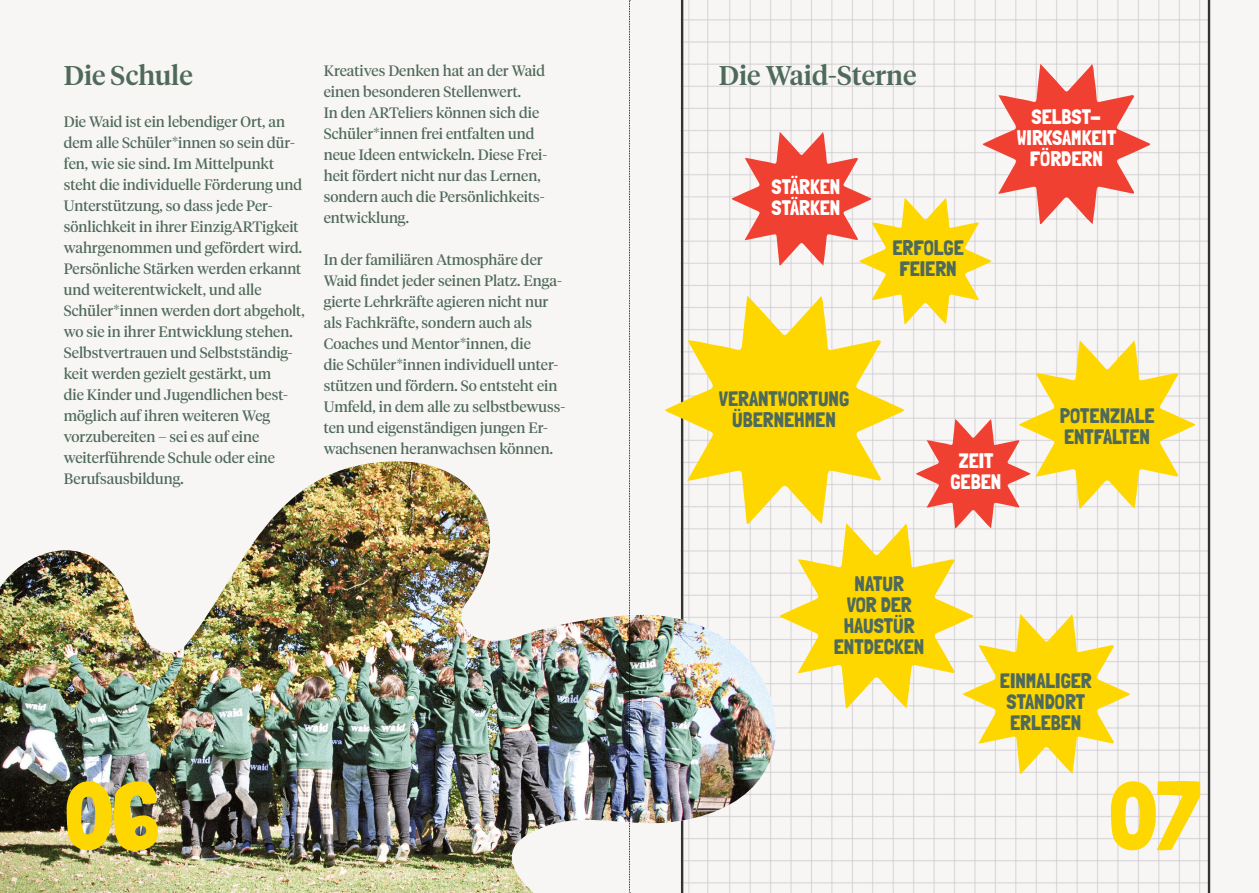
<style>
.page{position:relative;width:1259px;height:893px;background:#fff}
.page>*{position:absolute;margin:0;border:0;box-sizing:border-box;transform-origin:0 0}
.t1{font:97.5px "Londrina Solid";color:#ffd700}
.t2{font:500 27px "Tiempos Headline";color:#4f6a5b}
.t3{font:21px/21px "Londrina Solid";color:#4f6a5b;text-align:center}
.t4{font:21px/21px "Londrina Solid";color:#fff;text-align:center}
.t5{font:15px/21px "Tiempos Headline";color:#4f6a5b}
</style>
<div class="page">
<img style="left:630px;top:0;width:581px;height:893px">
<div style="left:0;top:0;width:629px;height:893px;background:#f8f6f5"></div>
<svg style="left:665px;top:296px;width:239px;height:163px;fill:#ffd700"></svg>
<svg style="left:731px;top:64px;width:419px;height:260px"></svg>
<img style="left:0;top:461px;width:827px;height:432px">
<svg style="left:779px;top:340px;width:416px;height:434px"></svg>
<svg style="left:629px;top:0;width:1px;height:893px"></svg>
<h2 class="t2" style="left:64px;top:57px;width:130px">Die Schule</h2>
<p class="t5" style="left:64px;top:110px;width:242px">Die Waid ist ein lebendiger Ort, an dem alle Schüler*innen so sein dür&shy;fen, wie sie sind. Im Mittelpunkt steht die individuelle Förderung und Unterstützung, so dass jede Per&shy;sönlichkeit in ihrer EinzigARTigkeit wahrgenommen und gefördert wird.<br>Persönliche Stärken werden erkannt und weiterentwickelt, und alle Schüler*innen werden dort abgeholt, wo sie in ihrer Entwicklung stehen.<br>Selbstvertrauen und Selbstständig&shy;keit werden gezielt gestärkt, um<br>die Kinder und Jugendlichen best&shy;möglich auf ihren weiteren Weg vorzubereiten – sei es auf eine weiterführende Schule oder eine Berufsausbildung.</p>
<p class="t5" style="left:324px;top:59px;width:225px">Kreatives Denken hat an der Waid einen besonderen Stellenwert.<br>In den ARTeliers können sich die<br>Schüler*innen frei entfalten und neue Ideen entwickeln. Diese Frei&shy;heit fördert nicht nur das Lernen, sondern auch die Persönlichkeits&shy;entwicklung.</p>
<p class="t5" style="left:324px;top:248px;width:243px">In der familiären Atmosphäre der Waid findet jeder seinen Platz. Enga&shy;gierte Lehrkräfte agieren nicht nur als Fachkräfte, sondern auch als Coaches und Mentor*innen, die<br>die Schüler*innen individuell unter&shy;stützen und fördern. So entsteht ein Umfeld, in dem alle zu selbstbewuss&shy;ten und eigenständigen jungen Er&shy;wachsenen heranwachsen können.</p>
<h1 class="t1" style="left:64px;top:759px;width:98px">06</h1>
<h2 class="t2" style="left:719px;top:57px;width:199px">Die Waid-Sterne</h2>
<h3 class="t4" style="left:771px;top:176px;width:70px;text-align:left">STÄRKEN<br>STÄRKEN</h3>
<h3 class="t3" style="left:892px;top:237px;width:73px">ERFOLGE<br>FEIERN</h3>
<h3 class="t4" style="left:1016px;top:106px;width:101px">SELBST-<br>WIRKSAMKEIT<br>FÖRDERN</h3>
<h3 class="t3" style="left:719px;top:388px;width:132px">VERANTWORTUNG<br>ÜBERNEHMEN</h3>
<h3 class="t4" style="left:950px;top:450px;width:52px">ZEIT<br>GEBEN</h3>
<h3 class="t3" style="left:834px;top:572px;width:92px">NATUR<br>VOR DER<br>HAUSTÜR<br>ENTDECKEN</h3>
<h3 class="t3" style="left:1059px;top:404px;width:96px;text-align:left">POTENZIALE<br>ENTFALTEN</h3>
<h3 class="t3" style="left:1000px;top:670px;width:93px">EINMALIGER<br>STANDORT<br>ERLEBEN</h3>
<h1 class="t1" style="left:1108px;top:759px;width:95px">07</h1>
</div>
